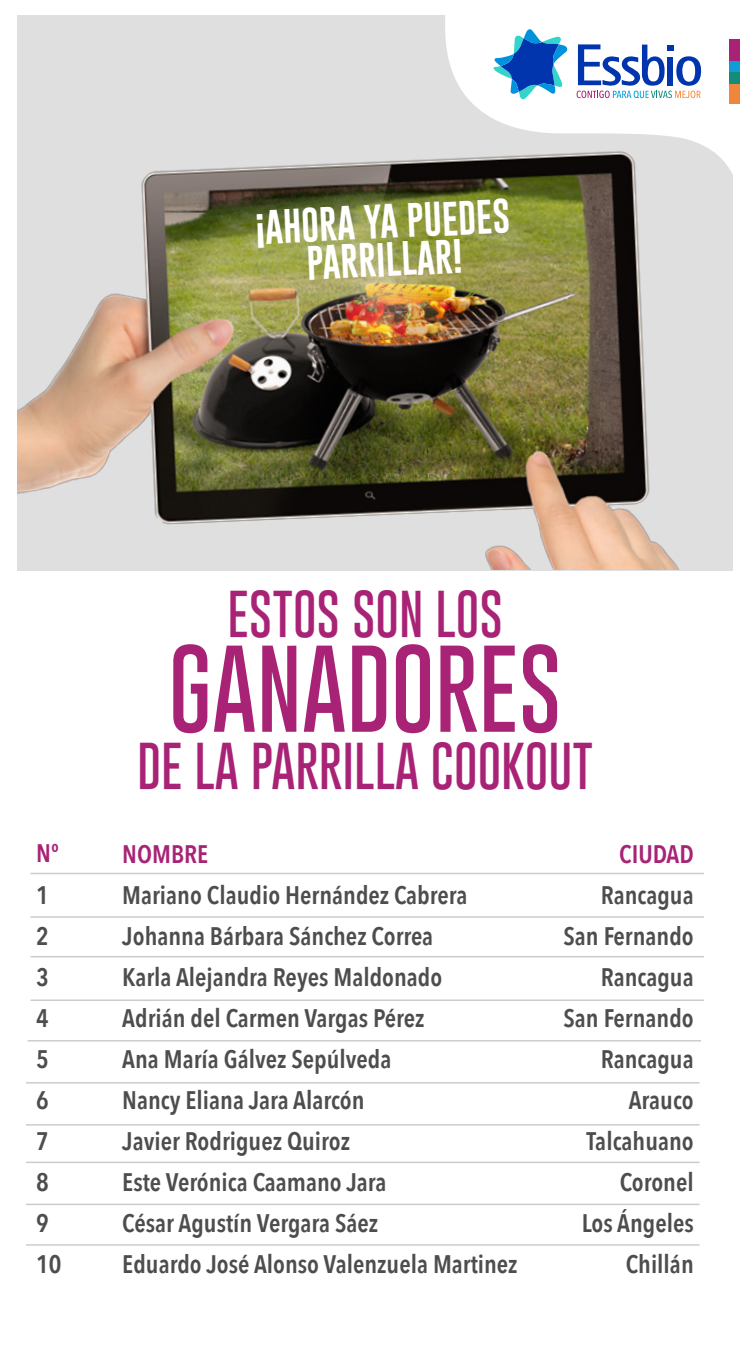
<style>
.page{position:relative;width:750px;height:1357px;background:#fff}
.page>*{position:absolute;margin:0;border:0;box-sizing:border-box;transform-origin:0 0}
.t1{font:100 89.55px "Gobold";color:#a82375}
.t2{font:100 48.15px "Gobold";color:#a82375}
.t3{font:35.25px/38px "Gobold Uplow";color:#fff;text-align:center}
.t4{font:600 25.35px/41.1px "Avenir Next Condensed";color:#4d4d4d}
.t5{font:600 25.35px "Avenir Next Condensed";color:#a82375}
</style>
<div class="page">
<div style="left:17px;top:15px;width:716px;height:555px;background:#dfdfdf"></div>
<svg style="left:445px;top:15px;width:288px;height:126px;fill:#fff"></svg>
<svg style="left:493px;top:28px;width:75px;height:72px;background:#7bacdb"></svg>
<svg style="left:577px;top:44px;width:125px;height:54px;background:#a9badf"></svg>
<div style="left:730px;top:60px;width:10px;height:12px;background:#119bd7"></div>
<div style="left:730px;top:39px;width:10px;height:21px;background:#a82375"></div>
<div style="left:730px;top:72px;width:10px;height:12px;background:#148c7b"></div>
<div style="left:730px;top:84px;width:10px;height:20px;background:#ee873c"></div>
<img style="left:17px;top:141px;width:716px;height:428px">
<hr style="left:31px;top:872px;width:673px;height:2px;background:#ccc">
<hr style="left:31px;top:916px;width:673px;height:1px;background:#ccc">
<hr style="left:31px;top:955px;width:673px;height:2px;background:#ccc">
<hr style="left:31px;top:999px;width:673px;height:1px;background:#ccc">
<hr style="left:26px;top:1123px;width:674px;height:2px;background:#ccc">
<hr style="left:26px;top:1161px;width:674px;height:1px;background:#ccc">
<hr style="left:26px;top:1203px;width:674px;height:1px;background:#ccc">
<hr style="left:26px;top:1243px;width:674px;height:2px;background:#ccc">
<hr style="left:26px;top:1081px;width:674px;height:2px;background:#ccc">
<hr style="left:28px;top:1039px;width:673px;height:2px;background:#ccc">
<h3 class="t3" style="left:254px;top:209px;width:257px;rotate:-3deg">¡AHORA YA PUEDES<br>PARRILLAR!</h3>
<p class="t5" style="left:36px;top:831px;width:24px">Nº</p>
<p class="t4" style="left:36px;top:873px;width:27px">1<br>2<br>3<br>4<br>5<br>6<br>7<br>8<br>9<br>10</p>
<h2 class="t2" style="left:228px;top:582px;width:277px">ESTOS SON LOS</h2>
<h1 class="t1" style="left:169px;top:630px;width:395px">GANADORES</h1>
<h2 class="t2" style="left:137px;top:735px;width:457px">DE LA PARRILLA COOKOUT</h2>
<p class="t5" style="left:122px;top:831px;width:87px">NOMBRE</p>
<p class="t4" style="left:122px;top:873px;width:397px">Mariano Claudio Hernández Cabrera<br>Johanna Bárbara Sánchez Correa<br>Karla Alejandra Reyes Maldonado<br>Adrián del Carmen Vargas Pérez<br>Ana María Gálvez Sepúlveda<br>Nancy Eliana Jara Alarcón<br>Javier Rodriguez Quiroz<br>Este Verónica Caamano Jara<br>César Agustín Vergara Sáez<br>Eduardo José Alonso Valenzuela Martinez</p>
<p class="t5" style="left:619px;top:831px;width:76px">CIUDAD</p>
<p class="t4" style="left:564px;top:873px;width:132px;text-align:right">Rancagua<br>San Fernando<br>Rancagua<br>San Fernando<br>Rancagua<br>Arauco<br>Talcahuano<br>Coronel<br>Los Ángeles<br>Chillán</p>
</div>
